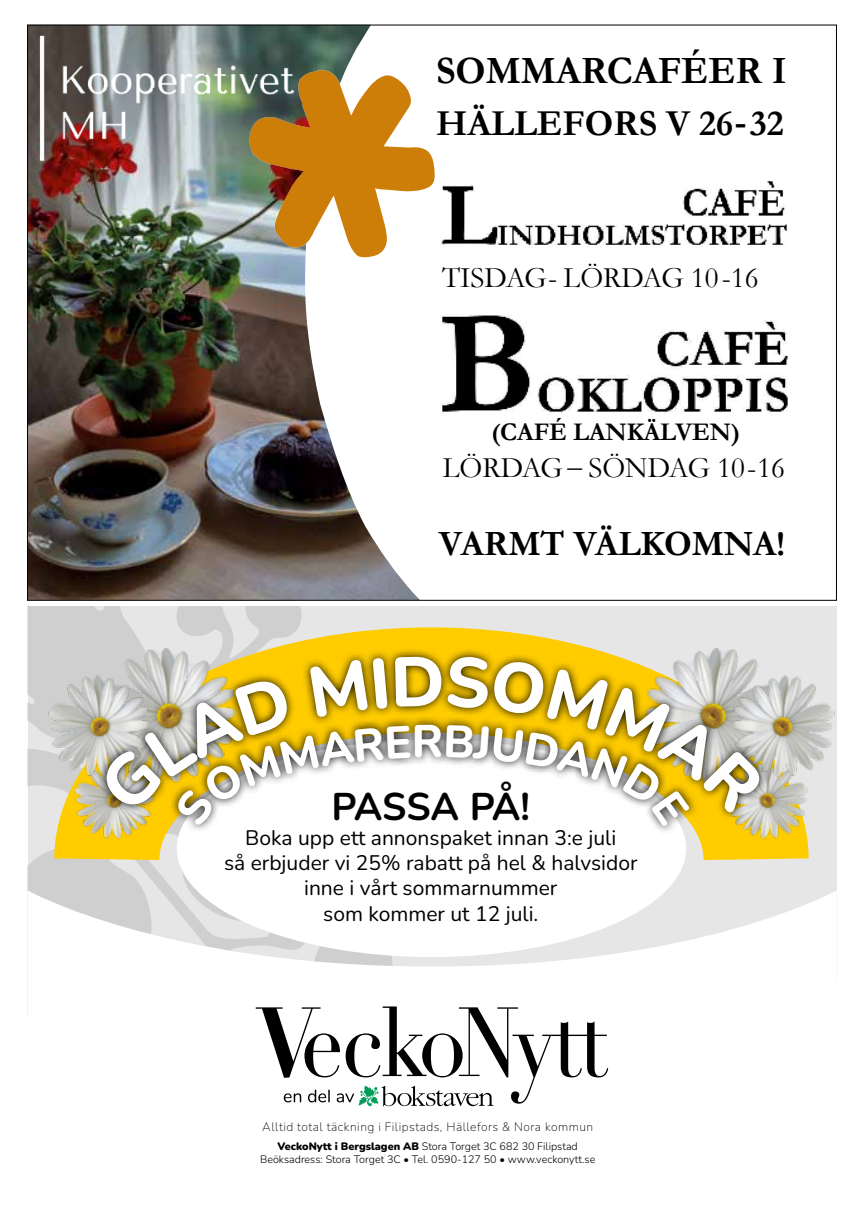
<style>
.page{position:relative;width:864px;height:1211px;background:#fff}
.page>*{position:absolute;margin:0;border:0;box-sizing:border-box;transform-origin:0 0}
.t1{font:800 45.5px "Nunito";color:#fff}
.t2{font:700 39.02px "Garamond";color:#000}
.t3{font:700 38.5px "Nunito";letter-spacing:-.01em;color:#000}
.t4{font:700 36.93px "Garamond";color:#000}
.t5{font:700 35.88px "Garamond";color:#000}
.t6{font:29.93px "Garamond";color:#000}
.t7{font:700 25.55px "Garamond";color:#000}
.t8{font:21px/25.2px "Nunito";color:#000;text-align:center}
.t9{font:200 12.25px "Nunito";letter-spacing:.04em;color:#000}
.t10{font:300 10.85px/13px "Nunito";color:#000;text-align:center}
.s1{font-size:35.52px}
.s2{font-weight:900}
</style>
<div class="page">
<svg style="left:420px;top:147px;width:15px;height:44px"></svg>
<img style="left:29px;top:27px;width:391px;height:571px">
<img style="left:441px;top:181px;width:348px;height:67px">
<img style="left:441px;top:315px;width:347px;height:99px">
<img style="left:29px;top:27px;width:277px;height:212px">
<svg style="left:255px;top:1006px;width:353px;height:100px"></svg>
<svg style="left:27px;top:606px;width:809px;height:358px"></svg>
<img style="left:641px;top:640px;width:142px;height:30px">
<img style="left:99px;top:640px;width:141px;height:7px">
<img style="left:725px;top:784px;width:82px;height:61px">
<img style="left:74px;top:784px;width:82px;height:61px">
<img style="left:768px;top:670px;width:66px;height:114px">
<img style="left:48px;top:670px;width:49px;height:114px">
<svg style="left:98px;top:647px;width:670px;height:174px;background:#e9d174"></svg>
<svg style="left:169px;top:827px;width:529px;height:8px"></svg>
<svg style="left:97px;top:655px;width:668px;height:172px"></svg>
<h2 class="t2" style="left:436px;top:48px;width:352px">SOMMARCAFÉER I</h2>
<h3 class="t4" style="left:436px;top:101px;width:349px">HÄLLEFORS V 26<span class="s1">-</span>32</h3>
<h3 class="t6" style="left:442px;top:260px;width:318px">TISDAG- LÖRDAG 10-16</h3>
<p class="t7" style="left:491px;top:416px;width:250px">(CAFÉ LANKÄLVEN)</p>
<h3 class="t6" style="left:442px;top:450px;width:343px">LÖRDAG – SÖNDAG 10-16</h3>
<h3 class="t5" style="left:438px;top:522px;width:348px">VARMT VÄLKOMNA!</h3>
<h1 class="t1" style="left:412px;top:710px;width:34px">R</h1>
<h3 class="t3" style="left:331px;top:779px;width:200px">PASSA PÅ!</h3>
<p class="t8" style="left:224px;top:824px;width:415px">Boka upp ett annonspaket innan 3:e juli<br>så erbjuder vi 25% rabatt på hel &amp; halvsidor inne i vårt sommarnummer<br>som kommer ut 12 juli.</p>
<p class="t9" style="left:262px;top:1118px;width:332px">Alltid total täckning i Filipstads, Hällefors &amp; Nora kommun</p>
<p class="t10" style="left:260px;top:1138px;width:336px"><span class="s2">VeckoNytt i Bergslagen AB</span> Stora Torget 3C 682 30 Filipstad<br>Beöksadress: Stora Torget 3C • Tel. 0590-127 50 • www.veckonytt.se</p>
</div>
